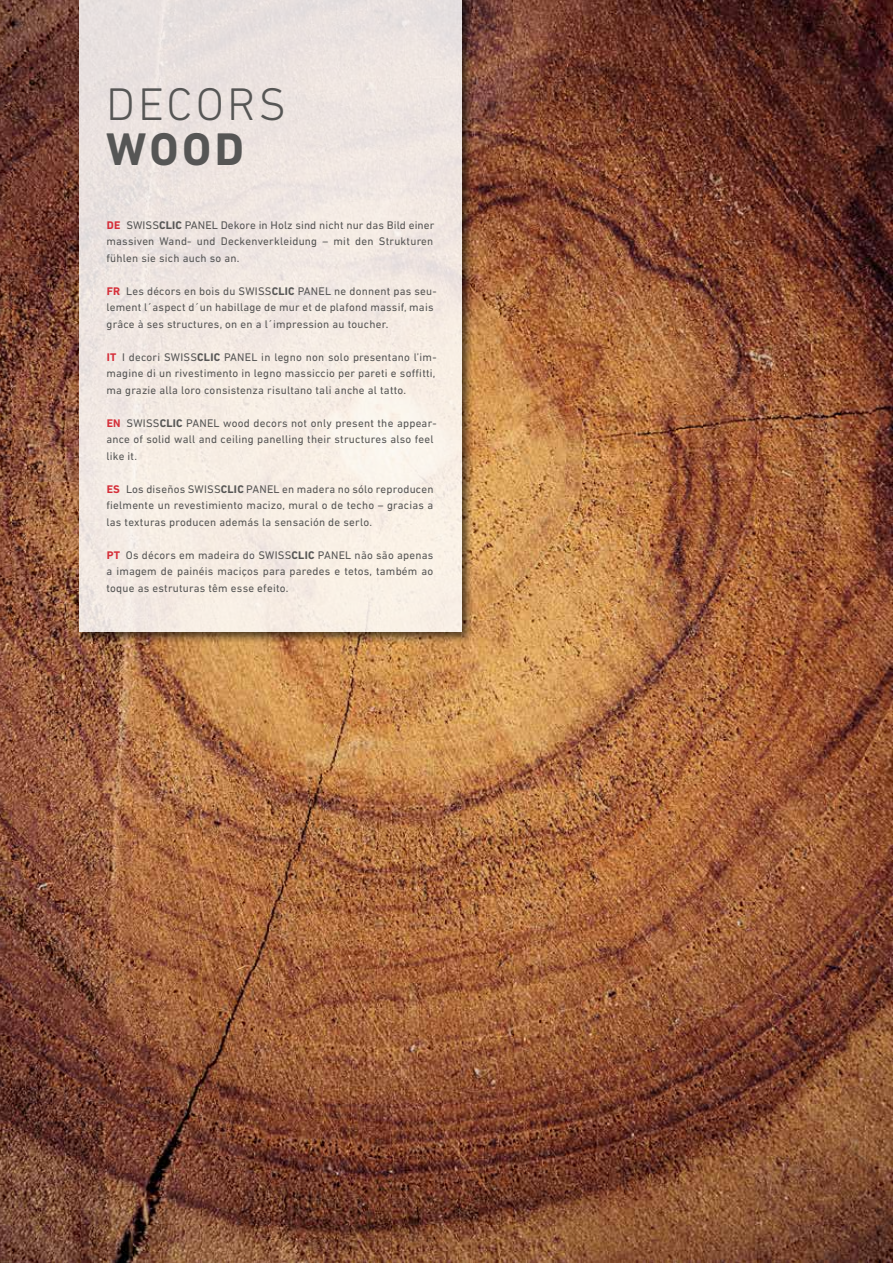
<style>
.page{position:relative;width:893px;height:1263px;background:#fff}
.page>*{position:absolute;margin:0;border:0;box-sizing:border-box;transform-origin:0 0}
.t1{font:300 46.5px "DIN Next LT Pro";letter-spacing:.065em;color:#565655}
.t2{font:700 46.5px "DIN Next LT Pro";color:#565655}
.t3{font:11.25px/16.5px "DIN Next LT Pro";letter-spacing:.02em;color:#565655;text-align:justify}
.s1{font-weight:700;color:#d52e39}
.s2{font-weight:700}
</style>
<div class="page">
<img style="left:0;top:0;width:893px;height:1263px">
<div style="left:75px;top:0;width:399px;height:644px;background:#000;opacity:.75"></div>
<div style="left:79px;top:0;width:382px;height:631px;background:#f2e9e3"></div>
<h1 class="t1" style="left:106px;top:77px;width:181px">DECORS</h1>
<h1 class="t2" style="left:106px;top:122px;width:139px">WOOD</h1>
<p class="t3" style="left:106px;top:216px;width:330px"><span class="s1">DE</span> SWISS<span class="s2">CLIC</span> PANEL Dekore in Holz sind nicht nur das Bild einer massiven Wand- und Deckenverkleidung – mit den Strukturen fühlen sie sich auch so an.</p>
<p class="t3" style="left:107px;top:282px;width:332px;text-align:left"><span class="s1">FR</span> Les décors en bois du SWISS<span class="s2">CLIC</span> PANEL ne donnent pas seu&shy;lement l´aspect d´un habillage de mur et de plafond massif, mais grâce à ses structures, on en a l´impression au toucher.</p>
<p class="t3" style="left:107px;top:348px;width:332px"><span class="s1">IT</span> I decori SWISS<span class="s2">CLIC</span> PANEL in legno non solo presentano l’im&shy;magine di un rivestimento in legno massiccio per pareti e soffitti, ma grazie alla loro consistenza risultano tali anche al tatto.</p>
<p class="t3" style="left:106px;top:414px;width:332px;text-align:left"><span class="s1">EN</span> SWISS<span class="s2">CLIC</span> PANEL wood decors not only present the appear&shy;ance of solid wall and ceiling panelling their structures also feel like it.</p>
<p class="t3" style="left:106px;top:480px;width:328px"><span class="s1">ES</span> Los diseños SWISS<span class="s2">CLIC</span> PANEL en madera no sólo reproducen fielmente un revestimiento macizo, mural o de techo – gracias a las texturas producen además la sensación de serlo.</p>
<p class="t3" style="left:106px;top:546px;width:329px"><span class="s1">PT</span> Os décors em madeira do SWISS<span class="s2">CLIC</span> PANEL não são apenas a imagem de painéis maciços para paredes e tetos, também ao toque as estruturas têm esse efeito.</p>
</div>
